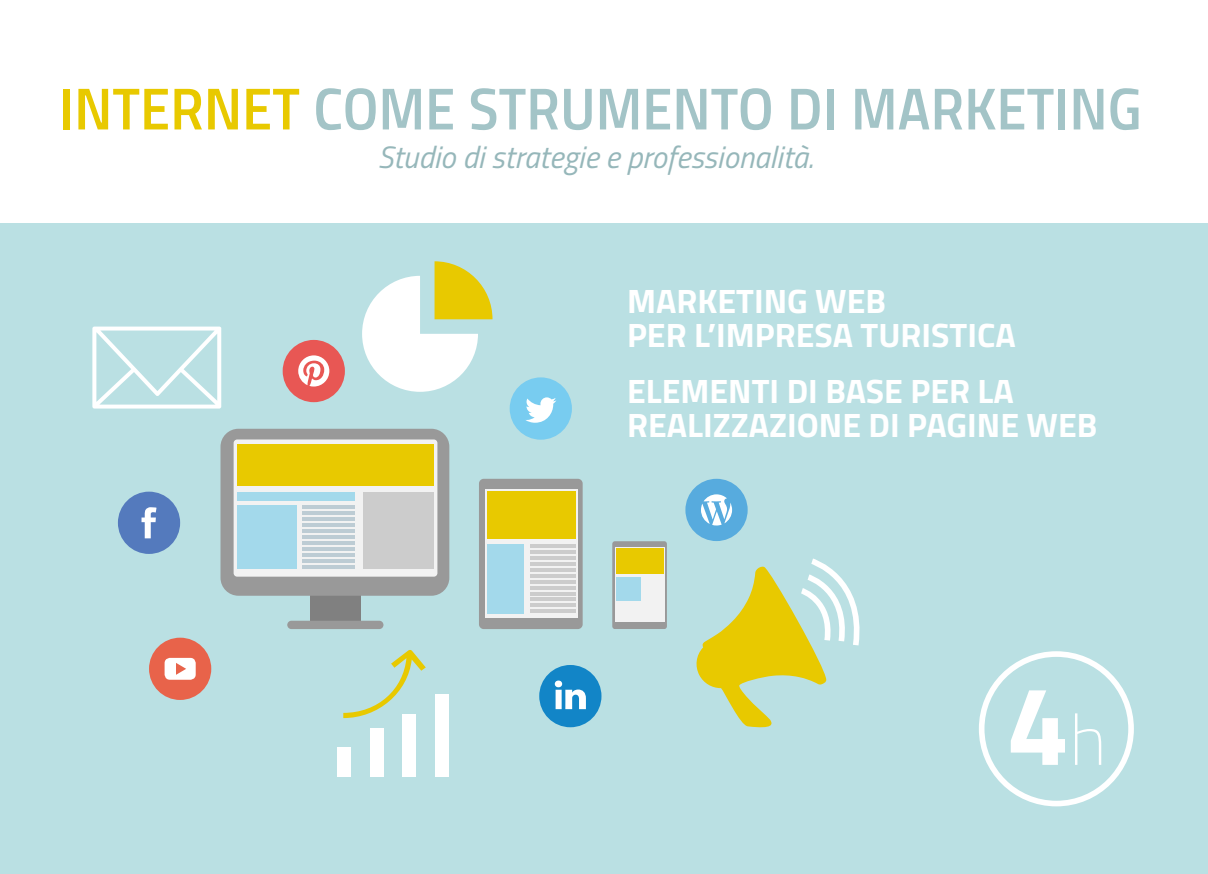
<style>
.page{position:relative;width:1208px;height:874px;background:#fff}
.page>*{position:absolute;margin:0;border:0;box-sizing:border-box;transform-origin:0 0}
.t1{font:700 112.8px "Titillium";color:#fff}
.t2{font:59.2px "Titillium Semibold Upright";letter-spacing:.005em;color:#a3c4c7}
.t3{font:700 33.8px/33.8px "Titillium";color:#fff}
.t4{font:italic 31px "Titillium";color:#96b7ba}
.s1{color:#e8c900}
.s2{font-weight:100;font-size:70.4px}
</style>
<div class="page">
<div style="left:0;top:223px;width:1208px;height:650px;background:#bae0e3"></div>
<div style="left:510px;top:377px;width:62px;height:62px;background:#78ccf0;border-radius:50%"></div>
<svg style="left:525px;top:397px;width:31px;height:25px"></svg>
<div style="left:283px;top:340px;width:62px;height:62px;background:#e85754;border-radius:50%"></div>
<svg style="left:298px;top:355px;width:31px;height:31px"></svg>
<div style="left:118px;top:491px;width:62px;height:62px;background:#547abd;border-radius:50%"></div>
<svg style="left:141px;top:507px;width:15px;height:31px"></svg>
<div style="left:149px;top:637px;width:62px;height:62px;background:#e8634a;border-radius:50%"></div>
<svg style="left:165px;top:657px;width:31px;height:22px"></svg>
<div style="left:539px;top:664px;width:62px;height:63px;background:#1285c7;border-radius:50%"></div>
<svg style="left:555px;top:680px;width:31px;height:28px"></svg>
<div style="left:685px;top:478px;width:62px;height:63px;background:#57abde;border-radius:50%"></div>
<svg style="left:701px;top:494px;width:31px;height:31px"></svg>
<div style="left:978px;top:651px;width:155px;height:155px;border:6px solid #fff;border-radius:50%"></div>
<div style="left:310px;top:591px;width:50px;height:33px;background:#808080"></div>
<div style="left:220px;top:428px;width:229px;height:167px;background:#999;border-radius:18px"></div>
<div style="left:287px;top:620px;width:96px;height:8px;background:#999;border-radius:4px"></div>
<div style="left:234px;top:439px;width:203px;height:137px;background:#f2f2f2;border-radius:4px"></div>
<div style="left:237px;top:444px;width:197px;height:42px;background:#e8c900"></div>
<div style="left:237px;top:505px;width:60px;height:63px;background:#a3d9eb"></div>
<hr style="left:302px;top:505px;width:53px;height:3px;background:#bdccd4">
<hr style="left:302px;top:511px;width:53px;height:3px;background:#bdccd4">
<svg style="left:302px;top:517px;width:53px;height:3px"></svg>
<svg style="left:302px;top:523px;width:53px;height:3px"></svg>
<svg style="left:302px;top:529px;width:53px;height:3px"></svg>
<svg style="left:302px;top:535px;width:53px;height:3px"></svg>
<svg style="left:302px;top:541px;width:53px;height:3px"></svg>
<svg style="left:302px;top:547px;width:53px;height:3px"></svg>
<svg style="left:302px;top:553px;width:53px;height:3px"></svg>
<svg style="left:302px;top:559px;width:53px;height:3px"></svg>
<svg style="left:302px;top:565px;width:53px;height:3px"></svg>
<div style="left:363px;top:491px;width:71px;height:77px;background:#ccc"></div>
<div style="left:237px;top:491px;width:118px;height:9px;background:#a3d9eb"></div>
<div style="left:479px;top:478px;width:103px;height:150px;background:#999;border-radius:5px"></div>
<svg style="left:485px;top:489px;width:93px;height:128px;background:#eaebe8"></svg>
<div style="left:487px;top:491px;width:88px;height:48px;background:#e8c900"></div>
<div style="left:487px;top:543px;width:37px;height:70px;background:#a3d9eb"></div>
<svg style="left:530px;top:543px;width:45px;height:4px"></svg>
<svg style="left:530px;top:549px;width:45px;height:4px"></svg>
<svg style="left:530px;top:555px;width:45px;height:4px"></svg>
<svg style="left:530px;top:561px;width:45px;height:4px"></svg>
<svg style="left:530px;top:567px;width:45px;height:4px"></svg>
<svg style="left:530px;top:573px;width:45px;height:4px"></svg>
<svg style="left:530px;top:579px;width:45px;height:4px"></svg>
<svg style="left:530px;top:585px;width:45px;height:4px"></svg>
<svg style="left:530px;top:591px;width:45px;height:4px"></svg>
<hr style="left:530px;top:597px;width:45px;height:4px;background:#ccc">
<hr style="left:530px;top:603px;width:45px;height:4px;background:#ccc">
<hr style="left:530px;top:609px;width:45px;height:4px;background:#ccc">
<svg style="left:612px;top:541px;width:55px;height:87px"></svg>
<div style="left:614px;top:546px;width:50px;height:75px;background:#f2f2f2"></div>
<div style="left:616px;top:548px;width:47px;height:26px;background:#e8c900"></div>
<div style="left:616px;top:577px;width:24px;height:23px;background:#a3d9eb"></div>
<svg style="left:92px;top:326px;width:129px;height:82px"></svg>
<svg style="left:343px;top:650px;width:83px;height:67px"></svg>
<div style="left:338px;top:746px;width:13px;height:30px;background:#fff"></div>
<div style="left:370px;top:728px;width:14px;height:48px;background:#fff"></div>
<div style="left:402px;top:714px;width:14px;height:62px;background:#fff"></div>
<div style="left:435px;top:694px;width:13px;height:82px;background:#fff"></div>
<svg style="left:362px;top:261px;width:130px;height:130px"></svg>
<svg style="left:696px;top:558px;width:164px;height:170px"></svg>
<h2 class="t2" style="left:59px;top:63px;width:1084px"><span class="s1">INTERNET</span> COME STRUMENTO DI MARKETING</h2>
<p class="t4" style="left:378px;top:134px;width:437px">Studio di strategie e professionalità.</p>
<p class="t3" style="left:627px;top:282px;width:390px">MARKETING WEB<br>PER L’IMPRESA TURISTICA</p>
<p class="t3" style="left:627px;top:372px;width:388px">ELEMENTI DI BASE PER LA<br>REALIZZAZIONE</p>
<p class="t3" style="left:868px;top:406px;width:209px">DI PAGINE WEB</p>
<h1 class="t1" style="left:1006px;top:638px;width:102px">4<span class="s2">h</span></h1>
</div>
